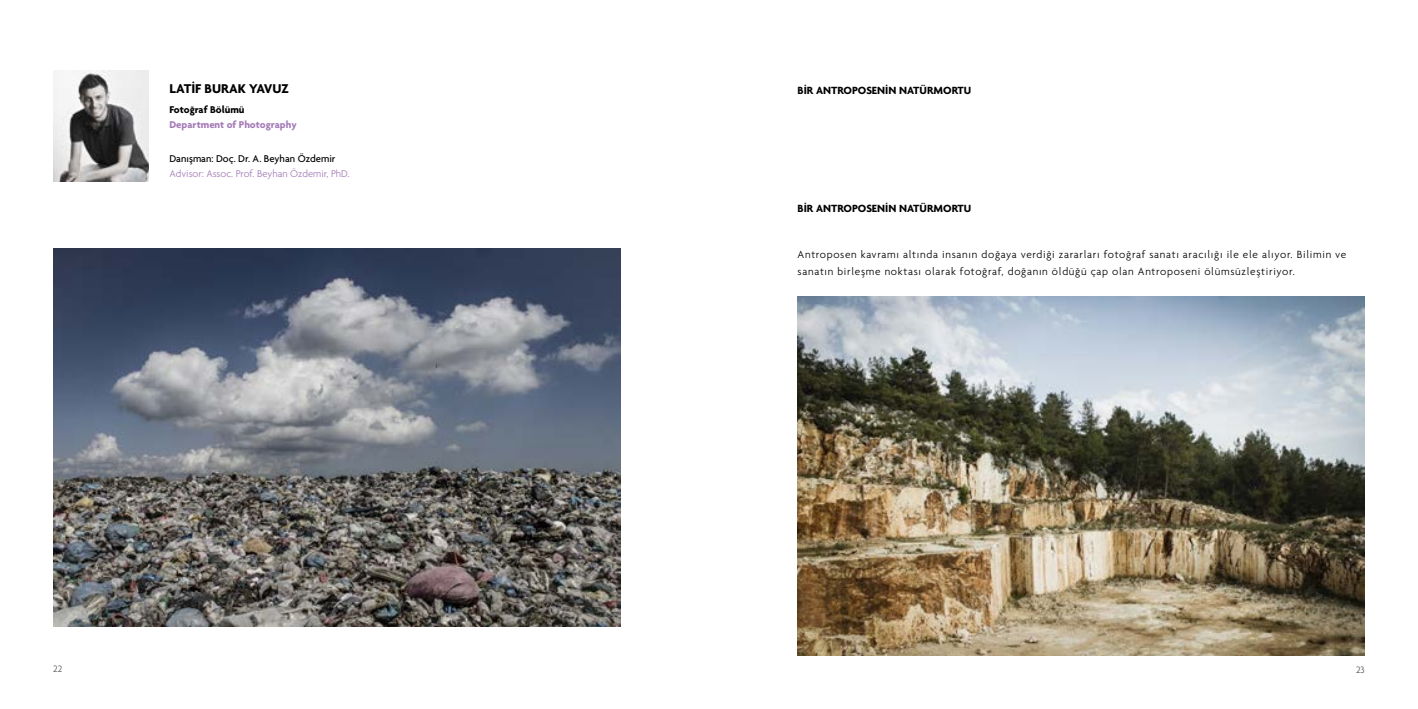
<style>
.page{position:relative;width:1418px;height:709px;background:#fff}
.page>*{position:absolute;margin:0;border:0;box-sizing:border-box;transform-origin:0 0}
.t1{font:700 13.75px "Agenda";color:#000}
.t2{font:300 11.25px/17.5px "Agenda";letter-spacing:.06em;color:#000}
.t3{font:700 11.25px "Agenda";color:#000}
.t4{font:300 10.62px "Agenda";color:#a47bb7}
.t5{font:500 10.62px "Agenda";color:#000}
.t6{font:700 10.62px "Agenda";color:#a47bb7}
.t7{font:700 10.62px "Agenda";color:#000}
.t8{font:300 10px "Agenda";color:#4d4d4f}
</style>
<div class="page">
<img style="left:53px;top:71px;width:96px;height:110px">
<img style="left:53px;top:248px;width:567px;height:378px">
<img style="left:797px;top:296px;width:567px;height:360px">
<p class="t1" style="left:169px;top:80px;width:121px">LATİF BURAK YAVUZ</p>
<p class="t7" style="left:169px;top:103px;width:77px">Fotoğraf Bölümü</p>
<p class="t6" style="left:169px;top:118px;width:129px">Department of Photography</p>
<p class="t5" style="left:169px;top:152px;width:168px">Danışman: Doç. Dr. A. Beyhan Özdemir</p>
<p class="t4" style="left:169px;top:168px;width:182px">Advisor: Assoc. Prof. Beyhan Özdemir, PhD.</p>
<p class="t3" style="left:797px;top:83px;width:175px">BİR ANTROPOSENİN NATÜRMORTU</p>
<p class="t3" style="left:797px;top:201px;width:175px">BİR ANTROPOSENİN NATÜRMORTU</p>
<p class="t2" style="left:797px;top:245px;width:550px">Antroposen kavramı altında insanın doğaya verdiği zararları fotoğraf sanatı aracılığı ile ele alıyor. Bilimin ve sanatın birleşme noktası olarak fotoğraf, doğanın öldüğü çap olan Antroposeni ölümsüzleştiriyor.</p>
<p class="t8" style="left:53px;top:663px;width:11px">22</p>
<p class="t8" style="left:1355px;top:663px;width:10px">23</p>
</div>
